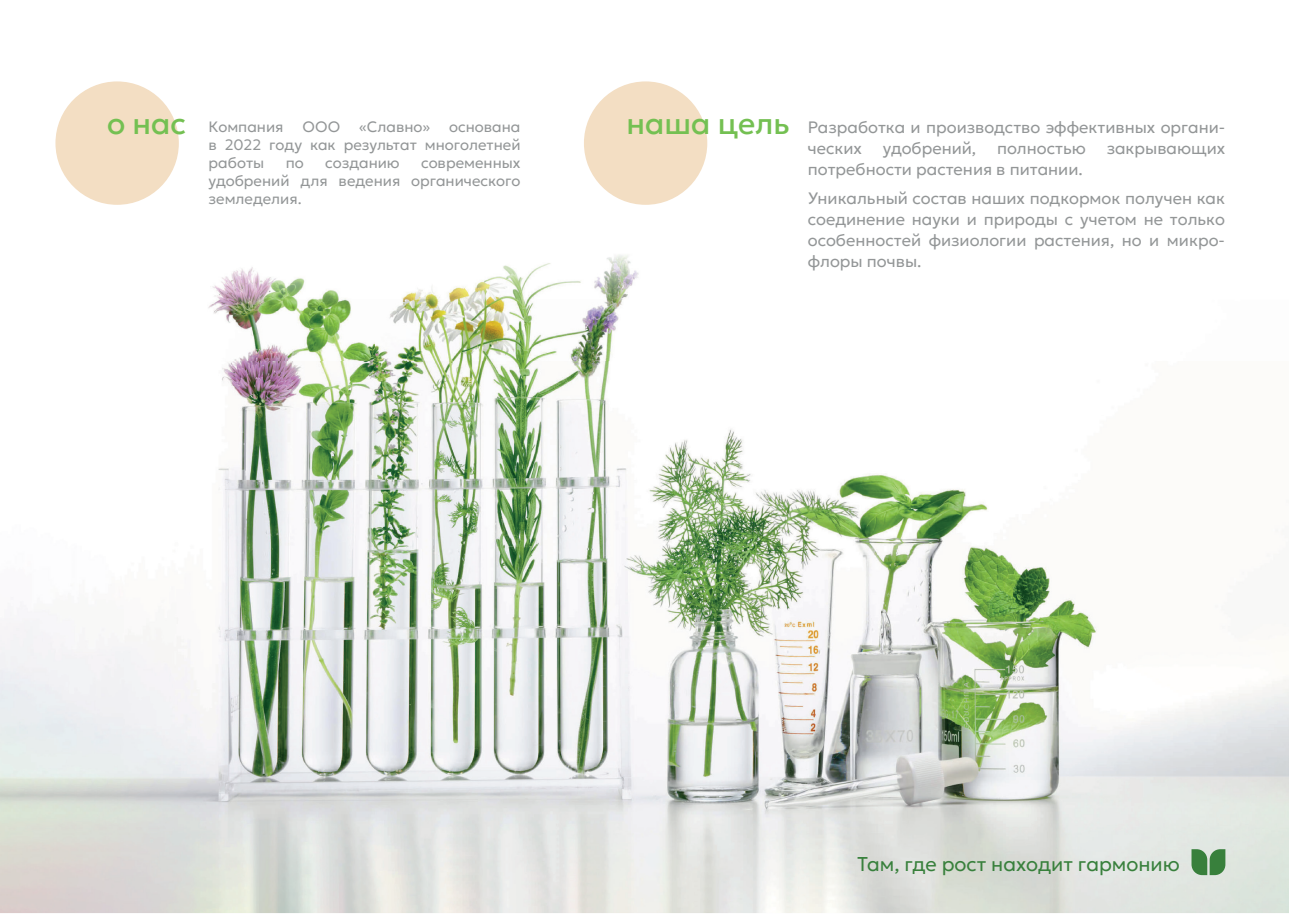
<style>
.page{position:relative;width:1289px;height:919px;background:#fff}
.page>*{position:absolute;margin:0;border:0;box-sizing:border-box;transform-origin:0 0}
.t1{font:30px "Geologica Cursive";color:#74c052}
.t2{font:300 19.95px "Geologica";color:#38803c}
.t3{font:300 16.5px/21px "Geologica";color:#939697}
.t4{font:300 15px/18px "Geologica";color:#939697;text-align:justify}
</style>
<div class="page">
<img style="left:0;top:360px;width:1288px;height:553px">
<img style="left:99px;top:97px;width:609px;height:263px">
<div style="left:55px;top:81px;width:124px;height:124px;background:#f3dec3;border-radius:50%"></div>
<div style="left:584px;top:81px;width:123px;height:124px;background:#f3dec3;border-radius:50%"></div>
<svg style="left:1191px;top:849px;width:34px;height:26px"></svg>
<h1 class="t1" style="left:107px;top:98px;width:80px">о нас</h1>
<h1 class="t1" style="left:626px;top:98px;width:165px">наша цель</h1>
<p class="t4" style="left:208px;top:117px;width:76px">Компания</p>
<p class="t4" style="left:302px;top:117px;width:39px">ООО</p>
<p class="t4" style="left:359px;top:117px;width:72px">«Славно»</p>
<p class="t4" style="left:208px;top:117px;width:313px;text-indent:240px">основана в 2022 году как результат многолетней работы</p>
<p class="t4" style="left:286px;top:153px;width:20px">по</p>
<p class="t4" style="left:325px;top:153px;width:76px">созданию</p>
<p class="t4" style="left:208px;top:153px;width:313px;text-indent:213px">современных удобрений для ведения органического земледелия.</p>
<p class="t3" style="left:807px;top:116px;width:419px">Разработка и производство эффективных органи&shy;ческих</p>
<p class="t3" style="left:882px;top:137px;width:95px">удобрений,</p>
<p class="t3" style="left:997px;top:137px;width:90px">полностью</p>
<p class="t3" style="left:1106px;top:137px;width:120px">закрывающих</p>
<p class="t3" style="left:807px;top:154px;width:418px;line-height:28.7px">потребности растения в питании.<br>Уникальный состав наших подкормок получен как</p>
<p class="t3" style="left:807px;top:207px;width:418px;text-align:justify">соединение науки и природы с учетом не только особенностей физиологии растения, но и микро&shy;флоры почвы.</p>
<p class="t2" style="left:857px;top:846px;width:324px">Там, где рост находит гармонию</p>
</div>
